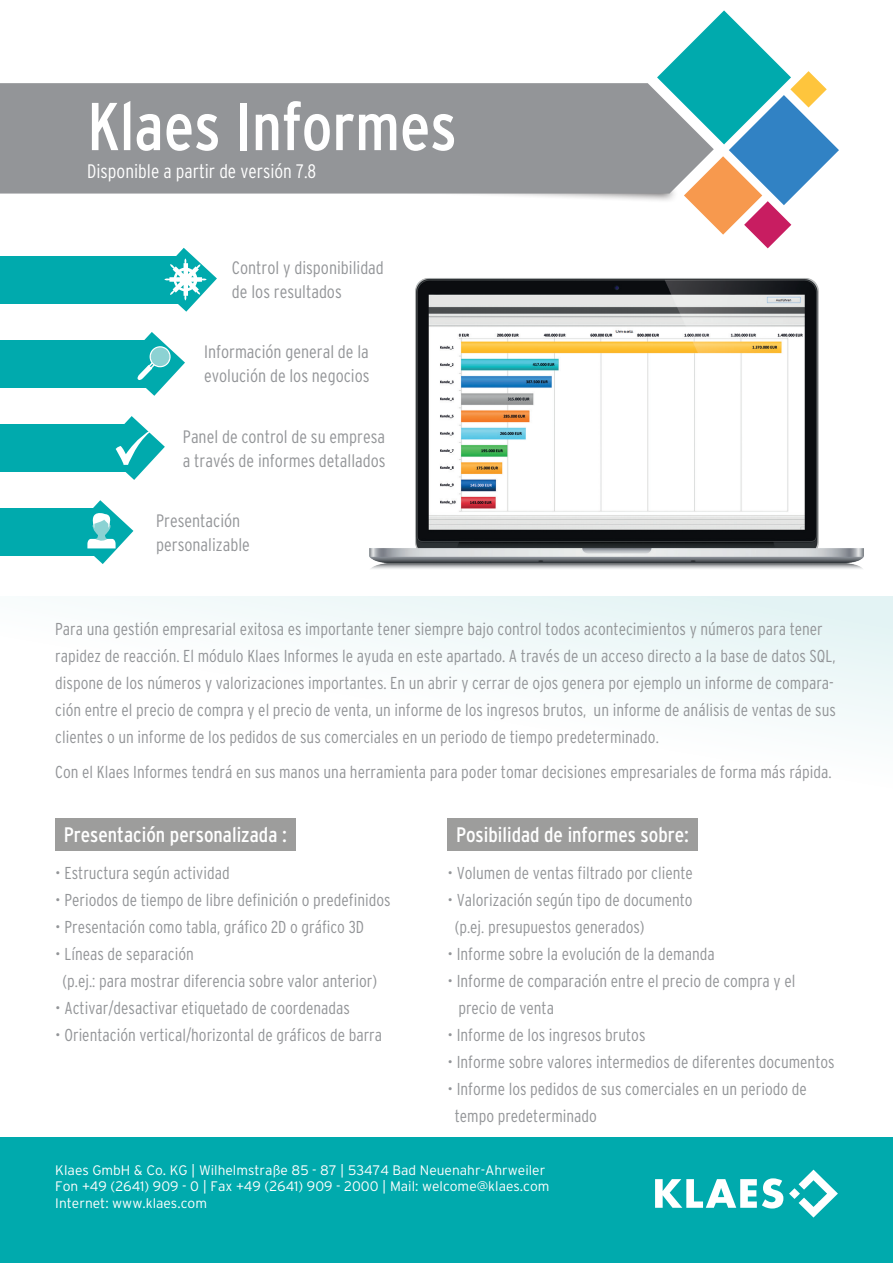
<style>
.page{position:relative;width:893px;height:1263px;background:#fff}
.page>*{position:absolute;margin:0;border:0;box-sizing:border-box;transform-origin:0 0}
.t1{font:condensed 67.5px "Interstate";color:#fff}
.t2{font:condensed 21px "Interstate";color:#fff}
.t3{font:300 condensed 19.5px "Interstate";color:#fff}
.t4{font:300 condensed 18px/24px "Interstate";color:#939598}
.t5{font:300 condensed 17.25px/27px "Interstate";color:#939598}
.t6{font:300 13.8px/16.5px "Interstate";color:#fff}
</style>
<div class="page">
<div style="left:0;top:1137px;width:893px;height:126px;background:#00aaad"></div>
<div style="left:0;top:596px;width:893px;height:204px;background:linear-gradient(to right,#fff,#f1f9f9)"></div>
<div style="left:55px;top:818px;width:240px;height:32px;background:#9d9d9c"></div>
<div style="left:447px;top:818px;width:251px;height:32px;background:#9d9d9c"></div>
<svg style="left:485px;top:10px;width:354px;height:238px"></svg>
<div style="left:0;top:83px;width:714px;height:111px;background:#939598"></div>
<div style="left:0;top:340px;width:153px;height:48px;background:#00aaad"></div>
<svg style="left:137px;top:332px;width:48px;height:64px"></svg>
<div style="left:0;top:256px;width:185px;height:48px;background:#00aaad"></div>
<svg style="left:164px;top:248px;width:53px;height:64px"></svg>
<div style="left:0;top:424px;width:139px;height:48px;background:#00aaad"></div>
<svg style="left:115px;top:416px;width:50px;height:64px"></svg>
<div style="left:0;top:508px;width:101px;height:48px;background:#00aaad"></div>
<svg style="left:87px;top:500px;width:46px;height:64px"></svg>
<img style="left:369px;top:278px;width:495px;height:291px">
<svg style="left:789px;top:1169px;width:49px;height:48px"></svg>
<svg style="left:655px;top:1178px;width:128px;height:30px"></svg>
<h1 class="t1" style="left:87px;top:89px;width:371px">Klaes Informes</h1>
<p class="t3" style="left:87px;top:160px;width:231px">Disponible a partir de versión 7.8</p>
<p class="t4" style="left:232px;top:255px;width:153px">Control y disponibilidad de los resultados</p>
<p class="t4" style="left:204px;top:340px;width:167px">Información general de la evolución de los negocios</p>
<p class="t4" style="left:183px;top:424px;width:204px">Panel de control de su empresa a través de informes detallados</p>
<p class="t4" style="left:156px;top:509px;width:95px">Presentación personalizable</p>
<p class="t5" style="left:55px;top:615px;width:782px">Para una gestión empresarial exitosa es importante tener siempre bajo control todos acontecimientos y números para tener rapidez de reacción. El módulo Klaes Informes le ayuda en este apartado. A través de un acceso directo a la base de datos SQL, dispone de los números y valorizaciones importantes. En un abrir y cerrar de ojos genera por ejemplo un informe de compara&shy;ción entre el precio de compra y el precio de venta, un informe de los ingresos brutos, un informe de análisis de ventas de sus clientes o un informe de los pedidos de sus comerciales en un periodo de tiempo predeterminado.</p>
<p class="t5" style="left:55px;top:758px;width:778px">Con el Klaes Informes tendrá en sus manos una herramienta para poder tomar decisiones empresariales de forma más rápida.</p>
<p class="t2" style="left:64px;top:823px;width:225px">Presentación personalizada :</p>
<p class="t2" style="left:456px;top:823px;width:235px">Posibilidad de informes sobre:</p>
<p class="t5" style="left:55px;top:859px;width:176px">• Estructura según actividad</p>
<p class="t5" style="left:55px;top:886px;width:337px">• Periodos de tiempo de libre definición o predefinidos</p>
<p class="t5" style="left:55px;top:913px;width:310px">• Presentación como tabla, gráfico 2D o gráfico 3D</p>
<p class="t5" style="left:63px;top:940px;width:316px;text-indent:-7px">• Líneas de separación<br>(p.ej.: para mostrar diferencia sobre valor anterior)</p>
<p class="t5" style="left:55px;top:994px;width:296px">• Activar/desactivar etiquetado de coordenadas</p>
<p class="t5" style="left:55px;top:1021px;width:328px">• Orientación vertical/horizontal de gráficos de barra</p>
<p class="t5" style="left:447px;top:859px;width:247px">• Volumen de ventas filtrado por cliente</p>
<p class="t5" style="left:455px;top:886px;width:239px;text-indent:-7px">• Valorización según tipo de documento (p.ej. presupuestos generados)</p>
<p class="t5" style="left:447px;top:940px;width:269px">• Informe sobre la evolución de la demanda</p>
<p class="t5" style="left:458px;top:967px;width:339px;text-indent:-11px">• Informe de comparación entre el precio de compra y el precio de venta</p>
<p class="t5" style="left:447px;top:1021px;width:200px">• Informe de los ingresos brutos</p>
<p class="t5" style="left:447px;top:1048px;width:389px">• Informe sobre valores intermedios de diferentes documentos</p>
<p class="t5" style="left:455px;top:1075px;width:354px;text-indent:-7px">• Informe los pedidos de sus comerciales en un periodo de tempo predeterminado</p>
<p class="t6" style="left:55px;top:1161px;width:496px">Klaes GmbH &amp; Co. KG | Wilhelmstraße 85 - 87 | 53474 Bad Neuenahr-Ahrweiler<br>Fon +49 (2641) 909 - 0 | Fax +49 (2641) 909 - 2000 | Mail: welcome@klaes.com<br>Internet: www.klaes.com</p>
</div>
